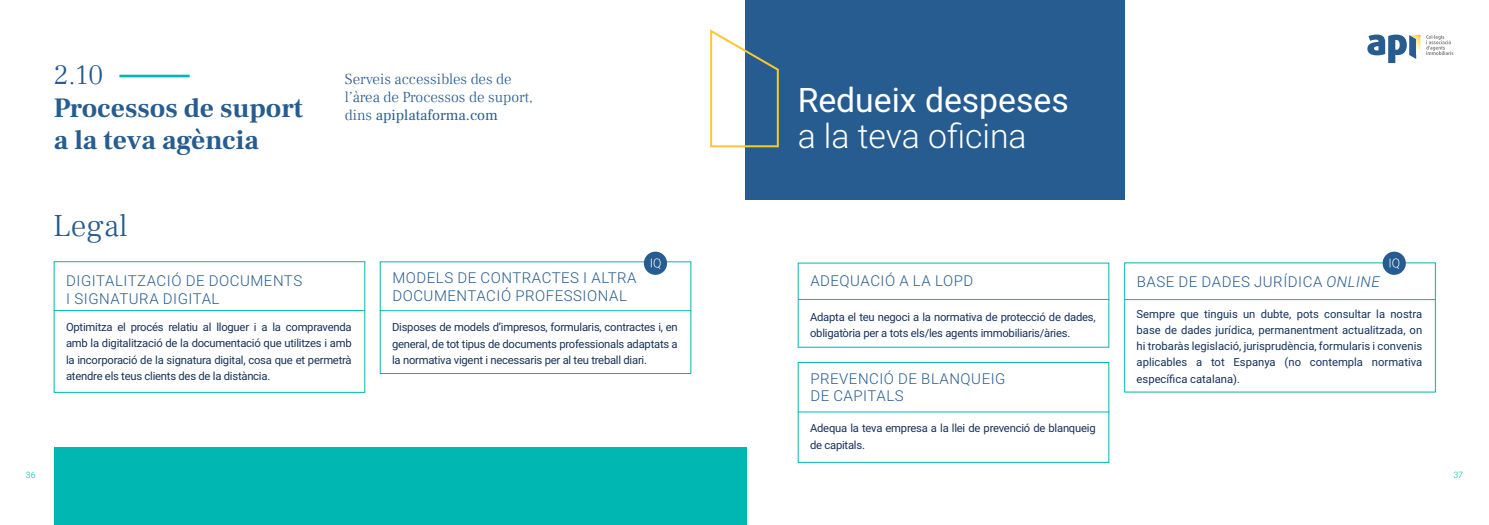
<style>
.page{position:relative;width:1489px;height:525px;background:#fff}
.page>*{position:absolute;margin:0;border:0;box-sizing:border-box;transform-origin:0 0}
.t1{font:33.75px "Roboto";color:#fff}
.t2{font:300 33.75px "Roboto";color:#fff}
.t3{font:300 31.25px "Frank Ruhl Libre";color:#265c8f}
.t4{font:700 27.5px/32.5px "Frank Ruhl Libre";color:#265c8f}
.t5{font:300 27.5px "Frank Ruhl Libre";color:#265c8f}
.t6{font:300 15px/17.5px "Roboto";letter-spacing:.035em;color:#265c8f}
.t7{font:300 15px/17.5px "Frank Ruhl Libre";color:#265c8f}
.t8{font:11.25px/16.2px "Roboto";letter-spacing:-.02em;color:#16325a;text-align:justify}
.t9{font:300 8.75px "Roboto";color:#00b7b2}
.s1{font-weight:400}
.s2{font-style:italic}
</style>
<div class="page">
<div style="left:745px;top:0;width:379px;height:200px;background:#265c8f"></div>
<div style="left:54px;top:447px;width:692px;height:77px;background:#00b7b2"></div>
<hr style="left:119px;top:75px;width:71px;height:2px;background:#00b7b2">
<div style="left:54px;top:261px;width:311px;height:131px;border:1px solid #00b7b2"></div>
<div style="left:380px;top:261px;width:311px;height:113px;border:1px solid #00b7b2"></div>
<hr style="left:54px;top:310px;width:311px;height:1px;background:#00b7b2">
<hr style="left:380px;top:310px;width:311px;height:1px;background:#00b7b2">
<div style="left:644px;top:251px;width:23px;height:24px;background:#265c8f;border-radius:50%"></div>
<svg style="left:651px;top:258px;width:9px;height:11px"></svg>
<hr style="left:1124px;top:299px;width:311px;height:1px;background:#00b7b2">
<div style="left:797px;top:362px;width:312px;height:100px;border:1px solid #00b7b2"></div>
<hr style="left:797px;top:299px;width:312px;height:1px;background:#00b7b2">
<hr style="left:797px;top:411px;width:312px;height:1px;background:#00b7b2">
<div style="left:1382px;top:251px;width:23px;height:24px;background:#265c8f;border-radius:50%"></div>
<svg style="left:1389px;top:258px;width:10px;height:11px"></svg>
<svg style="left:710px;top:29px;width:68px;height:118px"></svg>
<svg style="left:1367px;top:35px;width:86px;height:28px"></svg>
<h3 class="t5" style="left:54px;top:58px;width:51px">2.10</h3>
<h3 class="t4" style="left:54px;top:92px;width:251px">Processos de suport a la teva agència</h3>
<h2 class="t3" style="left:53px;top:207px;width:76px">Legal</h2>
<h3 class="t7" style="left:345px;top:71px;width:189px">Serveis accessibles des de l’àrea de Processos de suport, dins <span class="s1">apiplataforma.com</span></h3>
<h3 class="t6" style="left:66px;top:271px;width:237px">DIGITALITZACIÓ DE DOCUMENTS<br>I SIGNATURA DIGITAL</h3>
<h3 class="t6" style="left:392px;top:268px;width:246px">MODELS DE CONTRACTES I ALTRA<br>DOCUMENTACIÓ PROFESSIONAL</h3>
<p class="t8" style="left:66px;top:318px;width:287px">Optimitza el procés relatiu al lloguer i a la compravenda amb la digitalització de la documentació que utilitzes i amb la incorporació de la signatura digital, cosa que et permetrà atendre els teus clients des de la distància.</p>
<p class="t8" style="left:392px;top:318px;width:287px">Disposes de models d’impresos, formularis, contractes i, en general, de tot tipus de documents professionals adaptats a la normativa vigent i necessaris per al teu treball diari.</p>
<h1 class="t1" style="left:797px;top:76px;width:272px">Redueix despeses</h1>
<h1 class="t2" style="left:797px;top:112px;width:230px">a la teva oficina</h1>
<h3 class="t6" style="left:810px;top:271px;width:164px">ADEQUACIÓ A LA LOPD</h3>
<h3 class="t6" style="left:1136px;top:272px;width:244px">BASE DE DADES JURÍDICA <span class="s2">ONLINE</span></h3>
<p class="t8" style="left:810px;top:308px;width:287px">Adapta el teu negoci a la normativa de protecció de dades, obligatòria per a tots els/les agents immobiliaris/àries.</p>
<h3 class="t6" style="left:810px;top:369px;width:197px">PREVENCIÓ DE BLANQUEIG<br>DE CAPITALS</h3>
<p class="t8" style="left:810px;top:419px;width:287px">Adequa la teva empresa a la llei de prevenció de blanqueig de capitals.</p>
<p class="t8" style="left:1136px;top:305px;width:287px">Sempre que tinguis un dubte, pots consultar la nostra base de dades jurídica, permanentment actualitzada, on hi trobaràs legislació, jurisprudència, formularis i convenis aplicables a tot Espanya (no contempla normativa específica catalana).</p>
<p class="t9" style="left:26px;top:469px;width:11px">36</p>
<p class="t9" style="left:1453px;top:469px;width:11px">37</p>
</div>
